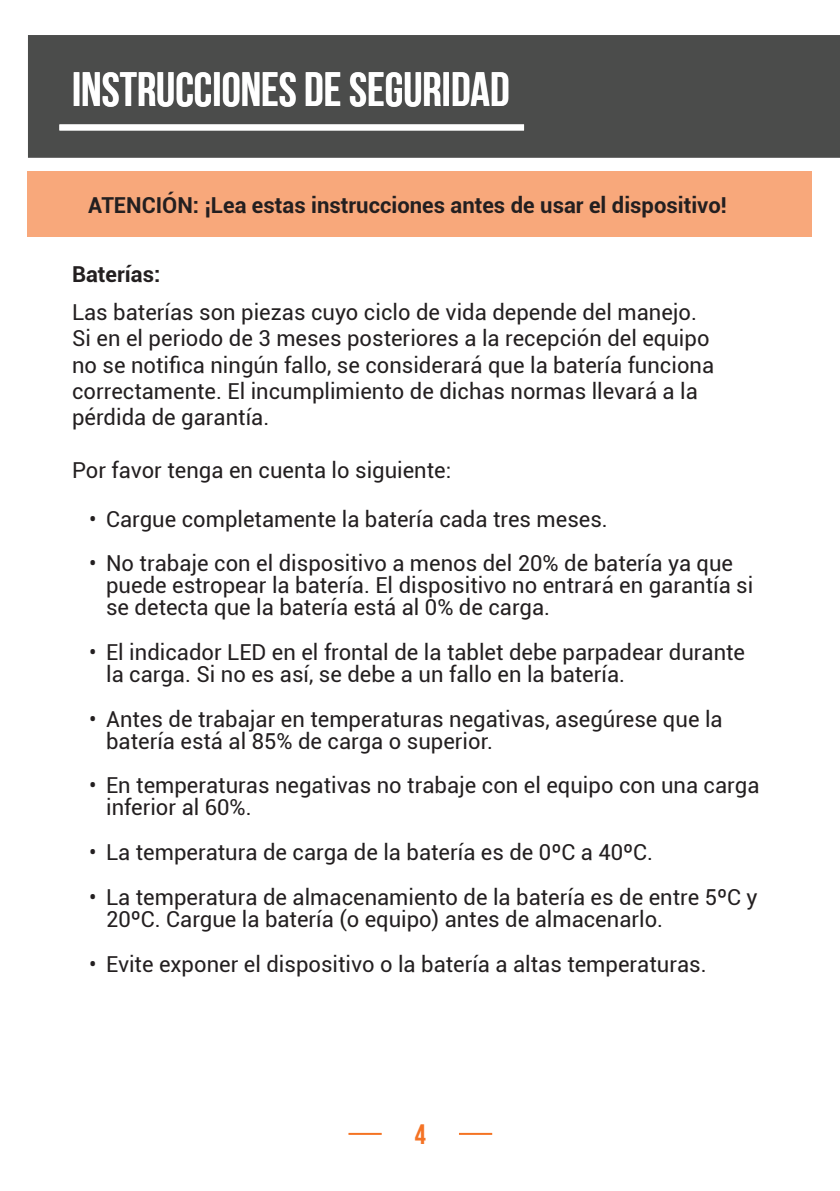
<style>
.page{position:relative;width:840px;height:1191px;background:#fff}
.page>*{position:absolute;margin:0;border:0;box-sizing:border-box;transform-origin:0 0}
.TITULO{font:48px "Bebas Neue";color:#fff}
.t1{font:28px "Bebas Neue";color:#f47325}
.Texto{font:22px/22px "Roboto";color:#231f20}
.Texto-2{font:700 22px "Roboto";color:#231f20}
</style>
<div class="page">
<div style="left:28px;top:35px;width:811px;height:123px;background:#4b4c4b"></div>
<hr style="left:348px;top:1132px;width:33px;height:2px;background:#f47323">
<hr style="left:458px;top:1132px;width:34px;height:2px;background:#f47323">
<div style="left:28px;top:172px;width:783px;height:65px;background:#f8a87b"></div>
<div style="left:62px;top:124px;width:458px;height:6px;background:#fff"></div>
<p class="TITULO" style="left:72px;top:63px;width:439px">INSTRUCCIONES DE SEGURIDAD</p>
<p class="Texto-2" style="left:88px;top:190px;width:639px">ATENCIÓN: ¡Lea estas instrucciones antes de usar el dispositivo!</p>
<p class="Texto-2" style="left:72px;top:259px;width:90px">Baterías:</p>
<p class="Texto" style="left:72px;top:298px;width:643px;line-height:26.4px">Las baterías son piezas cuyo ciclo de vida depende del manejo.<br>Si en el periodo de 3 meses posteriores a la recepción del equipo no se notifica ningún fallo, se considerará que la batería funciona correctamente. El incumplimiento de dichas normas llevará a la pérdida de garantía.</p>
<p class="Texto" style="left:72px;top:458px;width:380px">Por favor tenga en cuenta lo siguiente:</p>
<p class="Texto" style="left:89px;top:507px;width:520px">• Cargue completamente la batería cada tres meses.</p>
<p class="Texto" style="left:106px;top:551px;width:648px;text-indent:-17px">• No trabaje con el dispositivo a menos del 20% de batería ya que puede estropear la batería. El dispositivo no entrará en garantía si se detecta que la batería está al 0% de carga.</p>
<p class="Texto" style="left:106px;top:640px;width:640px;text-indent:-17px">• El indicador LED en el frontal de la tablet debe parpadear durante la carga. Si no es así, se debe a un fallo en la batería.</p>
<p class="Texto" style="left:106px;top:707px;width:617px;text-indent:-17px">• Antes de trabajar en temperaturas negativas, asegúrese que la batería está al 85% de carga o superior.</p>
<p class="Texto" style="left:106px;top:773px;width:654px;text-indent:-17px">• En temperaturas negativas no trabaje con el equipo con una carga inferior al 60%.</p>
<p class="Texto" style="left:89px;top:840px;width:565px">• La temperatura de carga de la batería es de 0ºC a 40ºC.</p>
<p class="Texto" style="left:106px;top:885px;width:652px;text-indent:-17px">• La temperatura de almacenamiento de la batería es de entre 5ºC y<br>20ºC. Cargue la batería (o equipo) antes de almacenarlo.</p>
<p class="Texto" style="left:89px;top:952px;width:618px">• Evite exponer el dispositivo o la batería a altas temperaturas.</p>
<p class="t1" style="left:414px;top:1118px;width:13px">4</p>
</div>
